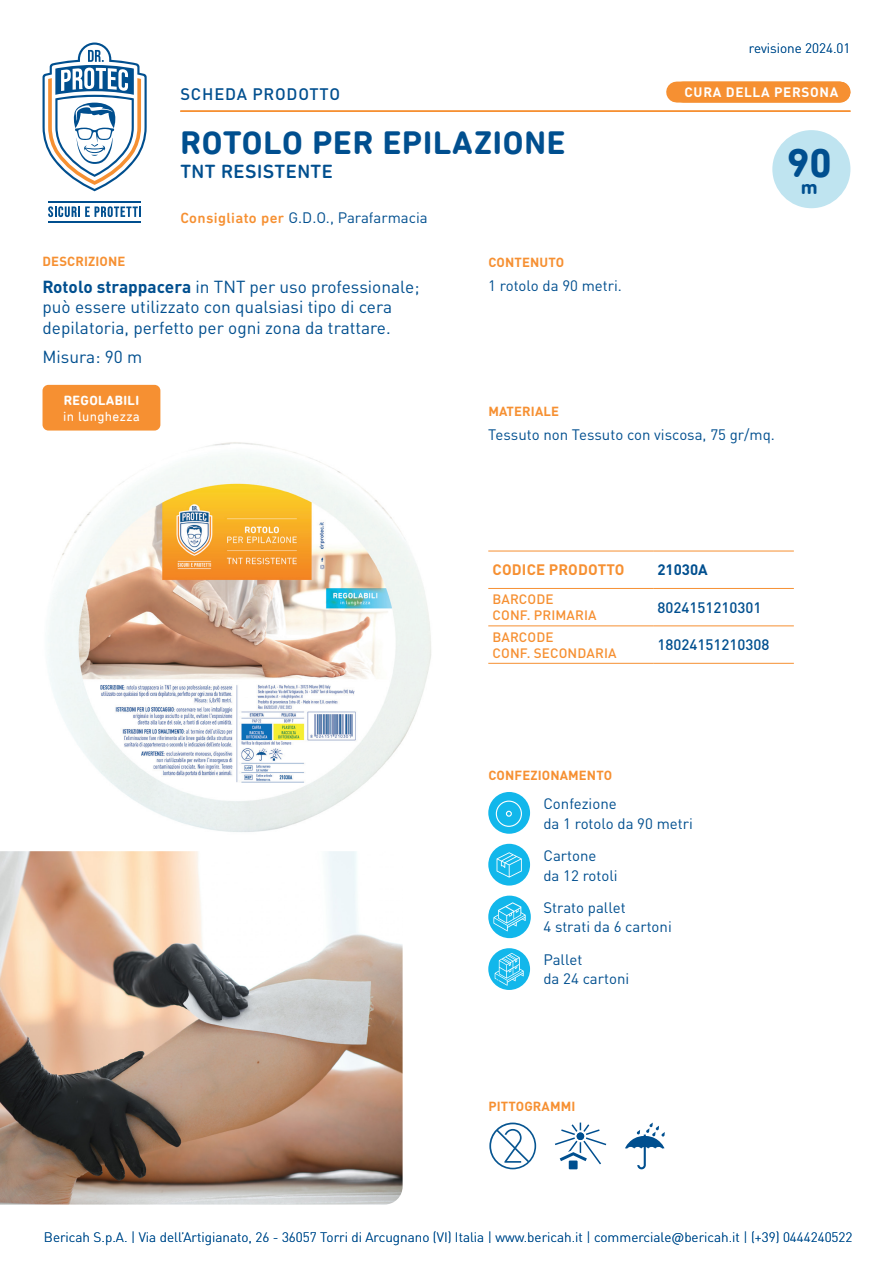
<style>
.page{position:relative;width:893px;height:1263px;background:#fff}
.page>*{position:absolute;margin:0;border:0;box-sizing:border-box;transform-origin:0 0}
.t1{font:700 41.25px "DIN Next Rounded LT Pro";color:#004f8f}
.t2{font:700 33px "DIN Next Rounded LT Pro";letter-spacing:.025em;color:#004f8f}
.t3{font:500 19.5px "DIN Next Rounded LT Pro";letter-spacing:.025em;color:#004f8f}
.t4{font:17.25px/20.7px "DIN Pro";color:#004f8f}
.t5{font:500 16.5px "DIN Pro";letter-spacing:.05em;color:#004f8f}
.t6{font:15px/19.5px "DIN Pro";color:#004f8f}
.t7{font:500 15px "DIN Pro";color:#004f8f}
.t8{font:700 15px "DIN Pro";letter-spacing:.01em;color:#f69032}
.t9{font:700 15px "DIN Pro";color:#004f8f}
.t10{font:300 13.5px "DIN Pro";color:#004f8f}
.t11{font:500 13.5px/16.2px "DIN Pro";letter-spacing:.01em;color:#f69032}
.t12{font:700 13.5px "DIN Pro";letter-spacing:.05em;color:#fff}
.t13{font:13.5px/16.2px "DIN Next Rounded LT Pro";letter-spacing:.025em;color:#fff}
.t14{font:700 13.05px "DIN Pro";letter-spacing:.01em;color:#f69032}
.s1{font-family:"DIN Next Rounded LT Pro";font-weight:500;color:#f69032}
.s2{font-weight:700}
</style>
<div class="page">
<div style="left:677px;top:82px;width:163px;height:21px;background:#f69032"></div>
<hr style="left:48px;top:201px;width:93px;height:1px;background:#004f8f">
<hr style="left:48px;top:221px;width:93px;height:2px;background:#004f8f">
<svg style="left:48px;top:206px;width:93px;height:11px"></svg>
<svg style="left:43px;top:43px;width:104px;height:148px"></svg>
<hr style="left:180px;top:110px;width:670px;height:2px;background:#f69032">
<hr style="left:488px;top:551px;width:165px;height:1px;background:#f69032">
<hr style="left:653px;top:551px;width:141px;height:1px;background:#f69032">
<hr style="left:488px;top:588px;width:165px;height:1px;background:#f69032">
<hr style="left:653px;top:588px;width:141px;height:1px;background:#f69032">
<hr style="left:488px;top:626px;width:165px;height:1px;background:#f69032">
<hr style="left:653px;top:626px;width:141px;height:1px;background:#f69032">
<hr style="left:488px;top:663px;width:165px;height:1px;background:#f69032">
<hr style="left:653px;top:663px;width:141px;height:1px;background:#f69032">
<img style="left:48px;top:442px;width:383px;height:390px">
<svg style="left:489px;top:1122px;width:47px;height:47px"></svg>
<div style="left:569px;top:1160px;width:9px;height:9px;background:#004f8f"></div>
<svg style="left:555px;top:1122px;width:51px;height:42px"></svg>
<svg style="left:625px;top:1122px;width:40px;height:47px"></svg>
<img style="left:0;top:851px;width:403px;height:353px">
<div style="left:488px;top:792px;width:42px;height:42px;background:#12b7eb;border-radius:50%"></div>
<div style="left:488px;top:948px;width:42px;height:42px;background:#12b7eb;border-radius:50%"></div>
<svg style="left:495px;top:953px;width:29px;height:33px"></svg>
<div style="left:488px;top:844px;width:42px;height:41px;background:#12b7eb;border-radius:50%"></div>
<svg style="left:497px;top:852px;width:25px;height:25px"></svg>
<div style="left:488px;top:896px;width:43px;height:42px;background:#12b7eb;border-radius:50%"></div>
<svg style="left:493px;top:902px;width:33px;height:29px"></svg>
<div style="left:496px;top:800px;width:26px;height:27px;border:1px solid #fff;border-radius:50%"></div>
<svg style="left:506px;top:811px;width:6px;height:6px"></svg>
<div style="left:772px;top:130px;width:78px;height:78px;background:#bfe4f0;border-radius:50%"></div>
<div style="left:43px;top:385px;width:117px;height:46px;background:#f69032;border-radius:6px"></div>
<p class="t10" style="left:749px;top:38px;width:103px">revisione 2024.01</p>
<p class="t5" style="left:180px;top:81px;width:161px">SCHEDA PRODOTTO</p>
<p class="t12" style="left:698px;top:81px;width:125px">GUANTI MONOUSO</p>
<p class="t12" style="left:685px;top:81px;width:155px">CURA DELLA PERSONA</p>
<p class="t2" style="left:180px;top:123px;width:387px">ROTOLO PER EPILAZIONE</p>
<p class="t3" style="left:180px;top:160px;width:154px">TNT RESISTENTE</p>
<p class="t14" style="left:43px;top:251px;width:84px">DESCRIZIONE</p>
<p class="t6" style="left:180px;top:207px;width:249px"><span class="s1">Consigliato per</span> G.D.O., Parafarmacia</p>
<p class="t4" style="left:43px;top:275px;width:378px"><span class="s2">Rotolo strappacera</span> in TNT per uso professionale; può essere utilizzato con qualsiasi tipo di cera depilatoria, perfetto per ogni zona da trattare.</p>
<p class="t4" style="left:43px;top:345px;width:101px">Misura: 90 m</p>
<p class="t13" style="left:63px;top:392px;width:78px"><span class="s2">REGOLABILI </span>in lunghezza</p>
<p class="t14" style="left:488px;top:252px;width:77px">CONTENUTO</p>
<p class="t6" style="left:488px;top:275px;width:135px">1 rotolo da 90 metri.</p>
<p class="t14" style="left:488px;top:401px;width:72px">MATERIALE</p>
<p class="t6" style="left:488px;top:424px;width:288px">Tessuto non Tessuto con viscosa, 75 gr/mq.</p>
<p class="t1" style="left:787px;top:139px;width:47px">9 0<sub>m</sub></p>
<p class="t8" style="left:493px;top:558px;width:133px">CODICE PRODOTTO</p>
<p class="t9" style="left:657px;top:558px;width:52px">21030A</p>
<p class="t11" style="left:493px;top:590px;width:106px">BARCODE<br>CONF. PRIMARIA</p>
<p class="t7" style="left:657px;top:596px;width:105px">8024151210301</p>
<p class="t11" style="left:493px;top:628px;width:125px">BARCODE<br>CONF. SECONDARIA</p>
<p class="t7" style="left:657px;top:633px;width:113px">18024151210308</p>
<p class="t14" style="left:488px;top:765px;width:125px">CONFEZIONAMENTO</p>
<p class="t6" style="left:543px;top:793px;width:151px">Confezione<br>da 1 rotolo da 90 metri</p>
<p class="t6" style="left:543px;top:845px;width:76px">Cartone<br>da 12 rotoli</p>
<p class="t6" style="left:543px;top:897px;width:130px">Strato pallet<br>4 strati da 6 cartoni</p>
<p class="t6" style="left:543px;top:949px;width:87px">Pallet<br>da 24 cartoni</p>
<p class="t14" style="left:488px;top:1096px;width:89px">PITTOGRAMMI</p>
<p class="t10" style="left:44px;top:1227px;width:810px">Bericah S.p.A. | Via dell’Artigianato, 26 - 36057 Torri di Arcugnano (VI) Italia | www.bericah.it | commerciale@bericah.it | (+39) 0444240522</p>
</div>
